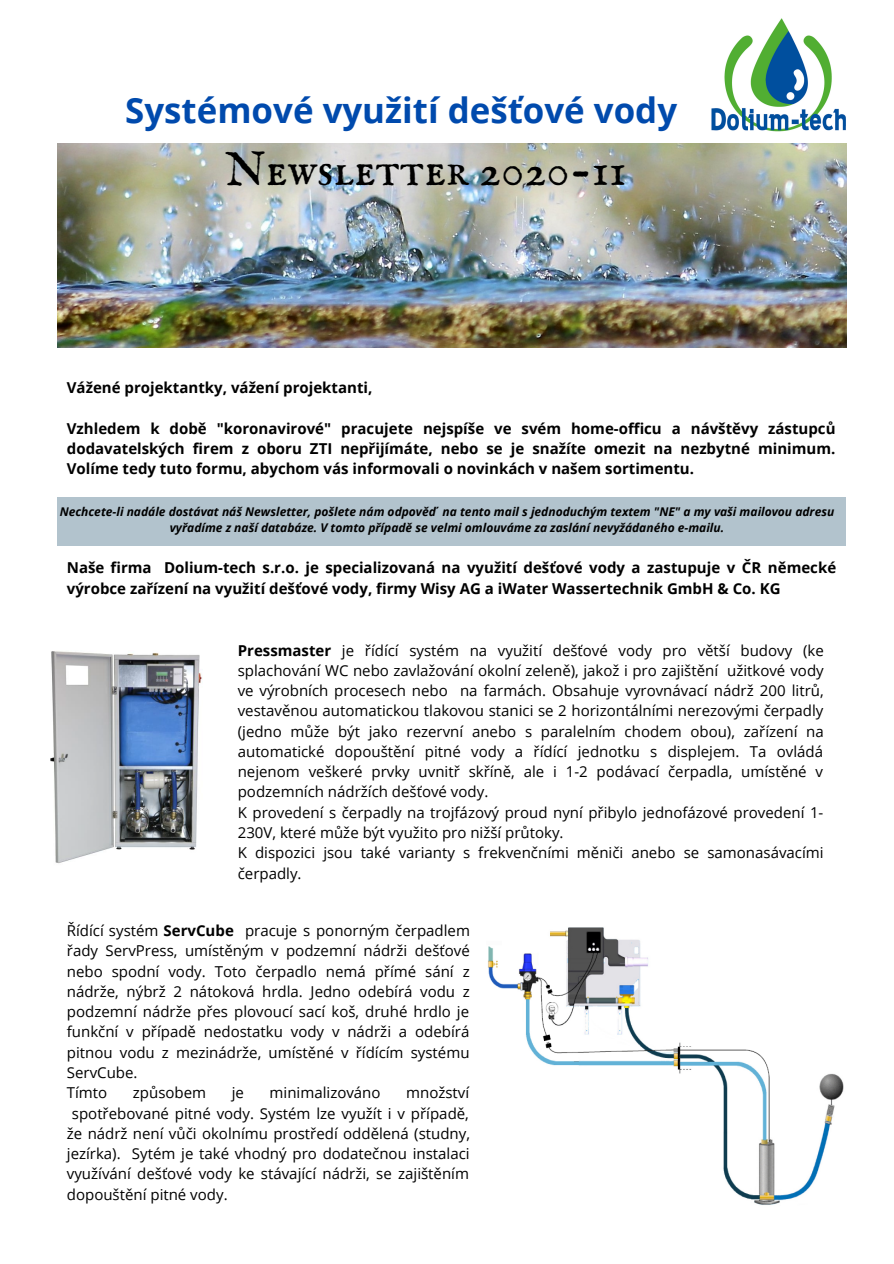
<style>
.page{position:relative;width:894px;height:1264px;background:#fff}
.page>*{position:absolute;margin:0;border:0;box-sizing:border-box;transform-origin:0 0}
.t1{font:47.4px "IM FELL English SC";color:#000}
.t2{font:700 34.8px "Open Sans";color:#004aad}
.t3{font:15px/20.2px "Open Sans";color:#000}
.t4{font:700 15px/20.2px "Open Sans";color:#000;text-align:justify}
.t5{font:italic 700 12px/16px "Open Sans";color:#000;text-align:center}
.s1{font-weight:700}
</style>
<div class="page">
<img style="left:57px;top:144px;width:789px;height:204px">
<img style="left:711px;top:18px;width:135px;height:113px">
<img style="left:50px;top:651px;width:152px;height:213px">
<img style="left:488px;top:927px;width:356px;height:278px">
<div style="left:58px;top:497px;width:788px;height:48px;background:#b2c3cd"></div>
<h2 class="t2" style="left:125px;top:86px;width:553px">Systémové využití dešťové vody</h2>
<h1 class="t1" style="left:225px;top:142px;width:403px">Newsletter 2020-11</h1>
<p class="t4" style="left:67px;top:377px;width:307px">Vážené projektantky, vážení projektanti,</p>
<p class="t4" style="left:67px;top:418px;width:770px">Vzhledem k době "koronavirové" pracujete nejspíše ve svém home-officu a návštěvy zástupců dodavatelských firem z oboru ZTI nepřijímáte, nebo se je snažíte omezit na nezbytné minimum.<br>Volíme tedy tuto formu, abychom vás informovali o novinkách v našem sortimentu.</p>
<p class="t5" style="left:60px;top:503px;width:775px">Nechcete-li nadále dostávat náš Newsletter, pošlete nám odpověď na tento mail s jednoduchým textem "NE" a my vaši mailovou adresu vyřadíme z naší databáze. V tomto případě se velmi omlouváme za zaslání nevyžádaného e-mailu.</p>
<p class="t4" style="left:67px;top:557px;width:770px">Naše firma Dolium-tech s.r.o. je specializovaná na využití dešťové vody a zastupuje v ČR německé výrobce zařízení na využití dešťové vody, firmy Wisy AG a iWater Wassertechnik GmbH &amp; Co. KG</p>
<p class="t3" style="left:238px;top:639px;width:587px"><span class="s1">Pressmaster</span> je řídící systém na využití dešťové vody pro větší budovy (ke splachování WC nebo zavlažování okolní zeleně), jakož i pro zajištění užitkové vody ve výrobních procesech nebo na farmách. Obsahuje vyrovnávací nádrž 200 litrů, vestavěnou automatickou tlakovou stanici se 2 horizontálními nerezovými čerpadly (jedno může být jako rezervní anebo s paralelním chodem obou), zařízení na automatické dopouštění pitné vody a řídící jednotku s displejem. Ta ovládá nejenom veškeré prvky uvnitř skříně, ale i 1-2 podávací čerpadla, umístěné v podzemních nádržích dešťové vody.<br>K provedení s čerpadly na trojfázový proud nyní přibylo jednofázové provedení 1- 230V, které může být využito pro nižší průtoky.<br>K dispozici jsou také varianty s frekvenčními měniči anebo se samonasávacími čerpadly.</p>
<p class="t3" style="left:67px;top:920px;width:404px">Řídící systém <span class="s1">ServCube</span> pracuje s ponorným čerpadlem řady ServPress, umístěným v podzemní nádrži dešťové nebo spodní vody. Toto čerpadlo nemá přímé sání z nádrže, nýbrž 2 nátoková hrdla. Jedno odebírá vodu z podzemní nádrže přes plovoucí sací koš, druhé hrdlo je funkční v případě nedostatku vody v nádrži a odebírá pitnou vodu z mezinádrže, umístěné v řídícím systému ServCube.<br>Tímto</p>
<p class="t3" style="left:133px;top:1082px;width:75px">způsobem</p>
<p class="t3" style="left:232px;top:1082px;width:14px">je</p>
<p class="t3" style="left:269px;top:1082px;width:112px">minimalizováno</p>
<p class="t3" style="left:406px;top:1082px;width:65px">množství</p>
<p class="t3" style="left:72px;top:1102px;width:398px">spotřebované pitné vody. Systém lze využít i v případě,</p>
<p class="t3" style="left:67px;top:1122px;width:404px">že nádrž není vůči okolnímu prostředí oddělená (studny,</p>
<p class="t3" style="left:67px;top:1143px;width:404px">jezírka). Sytém je také vhodný pro dodatečnou instalaci</p>
<p class="t3" style="left:67px;top:1163px;width:403px">využívání dešťové vody ke stávající nádrži, se zajištěním</p>
<p class="t3" style="left:67px;top:1183px;width:162px">dopouštění pitné vody.</p>
</div>
